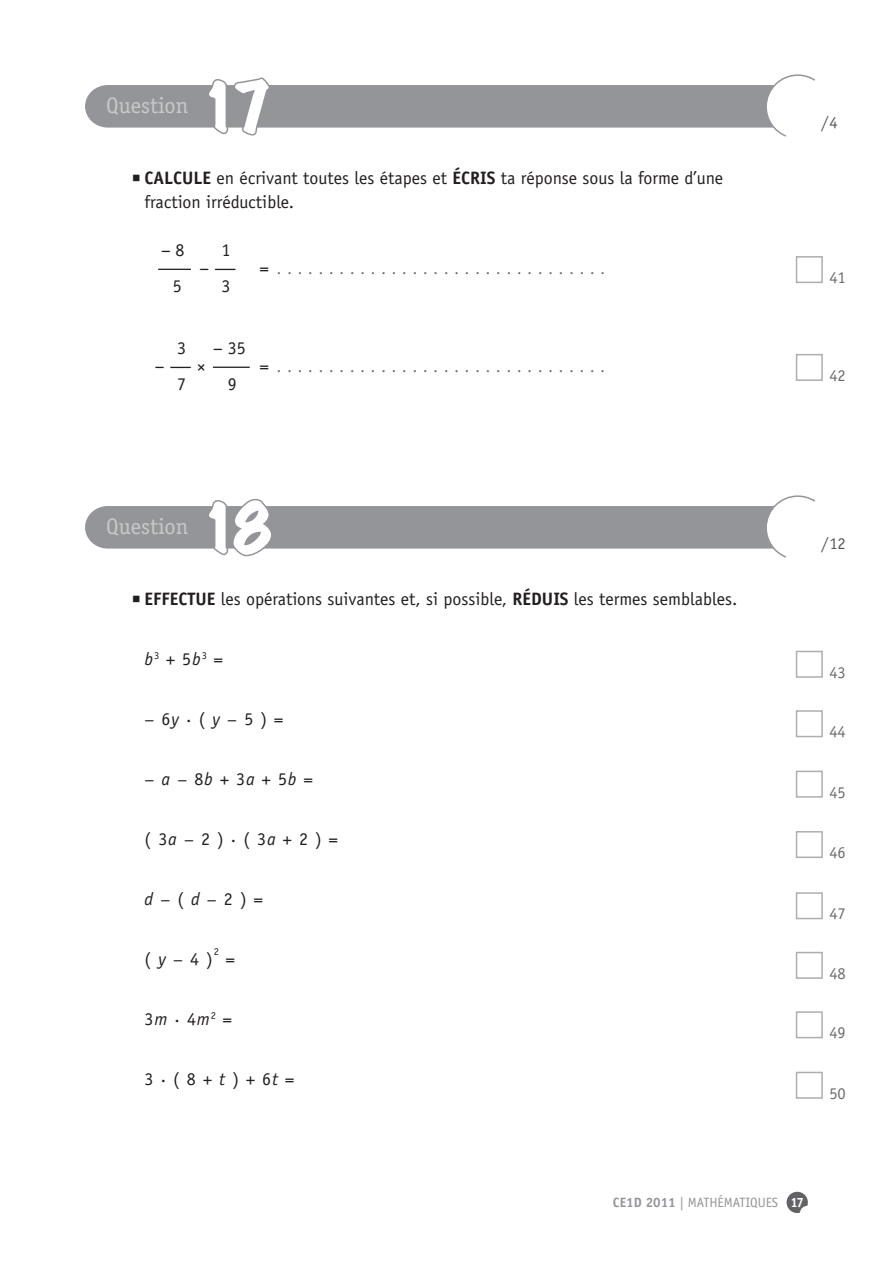
<style>
.page{position:relative;width:893px;height:1263px;background:#fff}
.page>*{position:absolute;margin:0;border:0;box-sizing:border-box;transform-origin:0 0}
.t1{font:expanded 60px "Marker Felt";color:#fff}
.t2{font:22.5px "Officina Serif";color:#c7c8ca}
.BLOC_QUESTION{font:18px "Officina Sans";color:#231f20}
.BLOC_QUESTION-2{font:18px "Officina Sans";color:#231f20;scale:4 1}
.t3{font:16.5px "Officina Sans";color:#6c6d70}
.t4{font:16.5px "Officina Serif";color:#57585a}
.t5{font:15px "Officina Sans";color:#636366}
.t6{font:13.5px "Officina Sans";color:#939598}
.BLOC_QUESTION-3{font:10.5px "Officina Sans";color:#231f20}
.s1{font-weight:700}
.s2{font-size:18px;color:#231f20}
.s3{font-style:italic}
.s4{font-family:"Officina Serif";font-weight:700;color:#fff}
</style>
<div class="page">
<svg style="left:787px;top:1192px;width:21px;height:21px"></svg>
<svg style="left:85px;top:74px;width:730px;height:63px"></svg>
<svg style="left:85px;top:495px;width:730px;height:63px"></svg>
<div style="left:796px;top:651px;width:27px;height:27px;border:2px solid #adaeb2"></div>
<div style="left:796px;top:710px;width:27px;height:27px;border:2px solid #adaeb2"></div>
<div style="left:796px;top:771px;width:27px;height:27px;border:2px solid #adaeb2"></div>
<div style="left:796px;top:831px;width:27px;height:27px;border:2px solid #adaeb2"></div>
<div style="left:796px;top:892px;width:27px;height:27px;border:2px solid #adaeb2"></div>
<div style="left:796px;top:952px;width:27px;height:27px;border:2px solid #adaeb2"></div>
<div style="left:796px;top:1011px;width:27px;height:27px;border:2px solid #adaeb2"></div>
<div style="left:796px;top:1072px;width:27px;height:27px;border:2px solid #adaeb2"></div>
<div style="left:796px;top:256px;width:27px;height:27px;border:2px solid #adaeb2"></div>
<div style="left:796px;top:354px;width:27px;height:27px;border:2px solid #adaeb2"></div>
<p class="t2" style="left:106px;top:92px;width:84px">Question</p>
<p class="t1" style="left:200px;top:63px;width:73px">17</p>
<p class="BLOC_QUESTION" style="left:132px;top:168px;width:593px">○ <span class="s1">CALCULE</span> en écrivant toutes les étapes et <span class="s1">ÉCRIS</span> ta réponse sous la forme d’une</p>
<p class="BLOC_QUESTION" style="left:145px;top:192px;width:151px">fraction irréductible.</p>
<p class="BLOC_QUESTION" style="left:161px;top:239px;width:25px">− 8</p>
<p class="BLOC_QUESTION-2" style="left:157px;top:257px;width:21px">−− −</p>
<p class="BLOC_QUESTION" style="left:173px;top:275px;width:10px">5</p>
<p class="BLOC_QUESTION" style="left:222px;top:239px;width:10px">1</p>
<p class="BLOC_QUESTION" style="left:222px;top:275px;width:10px">3</p>
<p class="t5" style="left:260px;top:260px;width:347px"><span class="s2">=</span> ................................</p>
<p class="BLOC_QUESTION" style="left:177px;top:337px;width:10px">3</p>
<p class="BLOC_QUESTION" style="left:155px;top:355px;width:98px">− −× −</p>
<p class="BLOC_QUESTION" style="left:177px;top:373px;width:10px">7</p>
<p class="BLOC_QUESTION" style="left:213px;top:337px;width:34px">− 35</p>
<p class="BLOC_QUESTION" style="left:228px;top:373px;width:10px">9</p>
<p class="t5" style="left:260px;top:358px;width:347px"><span class="s2">=</span> ................................</p>
<p class="t4" style="left:821px;top:112px;width:18px">/4</p>
<p class="t3" style="left:829px;top:268px;width:18px">41</p>
<p class="t3" style="left:829px;top:366px;width:18px">42</p>
<p class="t2" style="left:106px;top:513px;width:84px">Question</p>
<p class="t1" style="left:200px;top:484px;width:73px">18</p>
<p class="BLOC_QUESTION" style="left:132px;top:589px;width:607px">○ <span class="s1">EFFECTUE</span> les opérations suivantes et, si possible, <span class="s1">RÉDUIS</span> les termes semblables.</p>
<p class="BLOC_QUESTION" style="left:145px;top:649px;width:80px"><span class="s3">b</span><sup>3</sup> + 5<span class="s3">b</span><sup>3</sup> =</p>
<p class="BLOC_QUESTION" style="left:145px;top:709px;width:140px">− 6<span class="s3">y</span>. ( <span class="s3">y</span>− 5 ) =</p>
<p class="BLOC_QUESTION" style="left:145px;top:769px;width:170px">− <span class="s3">a</span> − 8<span class="s3">b</span> + 3<span class="s3">a</span> + 5<span class="s3">b</span> =</p>
<p class="BLOC_QUESTION" style="left:145px;top:829px;width:195px">( 3<span class="s3">a</span> − 2 ) . ( 3<span class="s3">a</span> + 2 ) =</p>
<p class="BLOC_QUESTION" style="left:145px;top:889px;width:120px"><span class="s3">d</span>− ( <span class="s3">d</span>− 2 ) =</p>
<p class="BLOC_QUESTION-3" style="left:214px;top:945px;width:7px">2</p>
<p class="BLOC_QUESTION" style="left:145px;top:949px;width:70px">( <span class="s3">y</span> − 4 )</p>
<p class="BLOC_QUESTION" style="left:226px;top:949px;width:10px">=</p>
<p class="BLOC_QUESTION" style="left:145px;top:1009px;width:89px">3<span class="s3">m</span> . 4<span class="s3">m</span><sup>2</sup> =</p>
<p class="BLOC_QUESTION" style="left:145px;top:1069px;width:151px">3 . ( 8 + <span class="s3">t</span> ) + 6<span class="s3">t</span> =</p>
<p class="t4" style="left:821px;top:533px;width:26px">/12</p>
<p class="t3" style="left:829px;top:662px;width:18px">43</p>
<p class="t3" style="left:829px;top:722px;width:18px">44</p>
<p class="t3" style="left:829px;top:782px;width:18px">45</p>
<p class="t3" style="left:829px;top:843px;width:18px">46</p>
<p class="t3" style="left:829px;top:904px;width:18px">47</p>
<p class="t3" style="left:829px;top:963px;width:18px">48</p>
<p class="t3" style="left:829px;top:1023px;width:18px">49</p>
<p class="t3" style="left:829px;top:1083px;width:18px">50</p>
<p class="t6" style="left:613px;top:1194px;width:193px"><span class="s1">CE1D 2011</span> | MATHÉMATIQUES <span class="s4">17</span></p>
</div>
